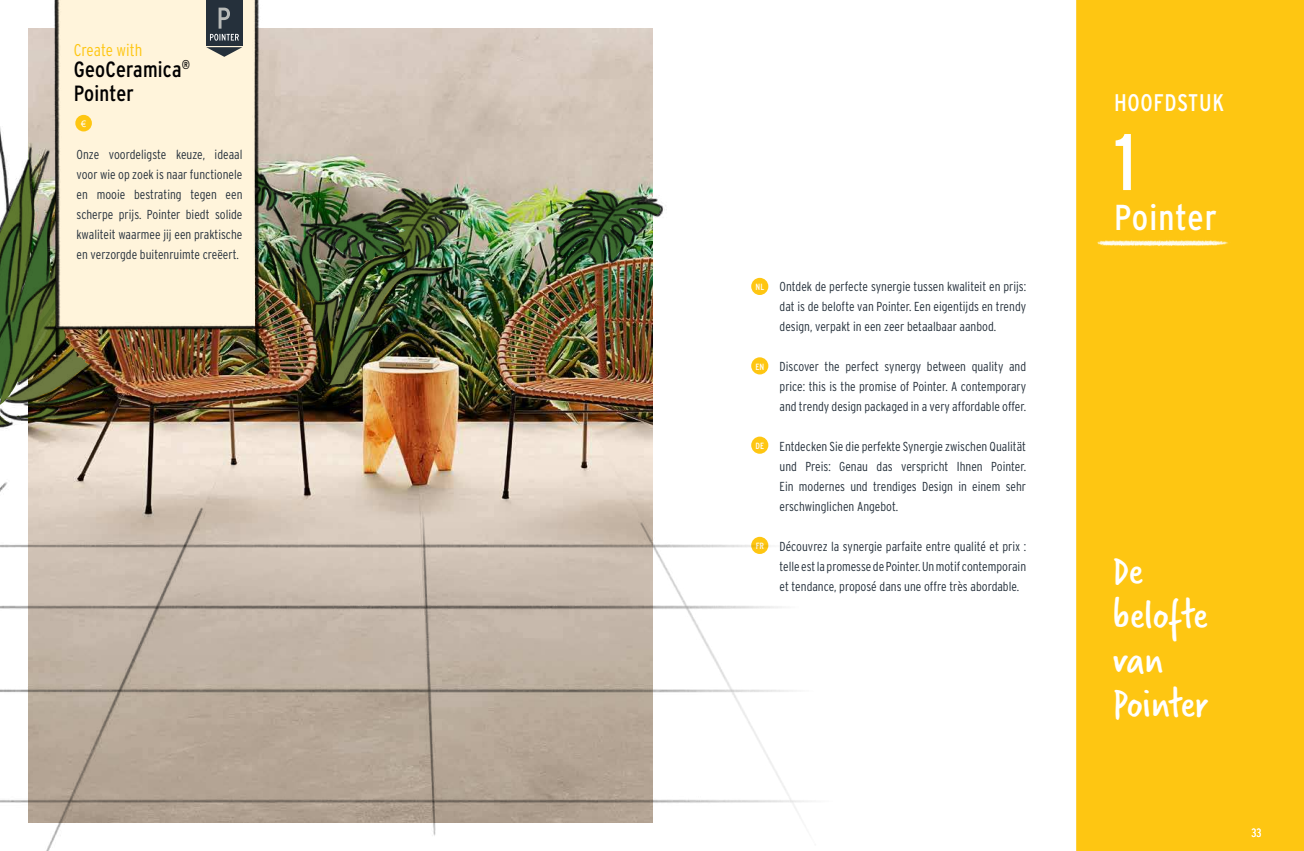
<style>
.page{position:relative;width:1304px;height:851px;background:#fff}
.page>*{position:absolute;margin:0;border:0;box-sizing:border-box;transform-origin:0 0}
.t1{font:80px "Interstate Condensed";color:#fff}
.t2{font:44px/44px "Verveine";letter-spacing:-.01em;color:#fff}
.t3{font:36px "Interstate Condensed";letter-spacing:.03em;color:#fff}
.t4{font:24px "Interstate Condensed";letter-spacing:.03em;color:#fff}
.t5{font:22px/24px "Interstate Condensed";letter-spacing:.01em;color:#000}
.t6{font:300 17px "Interstate Condensed";color:#fec612}
.t7{font:300 13px/20px "Interstate Condensed";color:#25303b;text-align:justify}
.t8{font:300 12px "Interstate Condensed";color:#fff}
.t9{font:9px "Interstate Condensed";color:#fff}
.t10{font:9px "Arial";color:#fff}
</style>
<div class="page">
<img style="left:28px;top:28px;width:624px;height:439px">
<div style="left:751px;top:357px;width:17px;height:17px;background:#fec612;border-radius:50%"></div>
<div style="left:751px;top:278px;width:17px;height:17px;background:#fec612;border-radius:50%"></div>
<div style="left:751px;top:436px;width:17px;height:17px;background:#fec612;border-radius:50%"></div>
<img style="left:0;top:467px;width:812px;height:383px">
<img style="left:0;top:126px;width:666px;height:316px">
<div style="left:1076px;top:0;width:228px;height:850px;background:#fec612"></div>
<div style="left:1076px;top:0;width:200px;height:281px;background:#fec612"></div>
<img style="left:28px;top:0;width:283px;height:369px">
<div style="left:75px;top:115px;width:17px;height:16px;background:#fec612;border-radius:50%"></div>
<svg style="left:206px;top:47px;width:36px;height:10px"></svg>
<div style="left:206px;top:0;width:36px;height:45px;background:#25303b"></div>
<svg style="left:210px;top:8px;width:29px;height:33px"></svg>
<h3 class="t6" style="left:74px;top:41px;width:70px">Create with</h3>
<h3 class="t5" style="left:74px;top:57px;width:118px">GeoCeramica<sup>®<br></sup>Pointer</h3>
<p class="t10" style="left:81px;top:120px;width:7px">€</p>
<p class="t7" style="left:77px;top:144px;width:167px">Onze voordeligste keuze, ideaal voor wie op zoek is naar functionele en mooie bestrating tegen een scherpe prijs. Pointer biedt solide kwaliteit waarmee jij een praktische en verzorgde buitenruimte creëert.</p>
<p class="t9" style="left:756px;top:283px;width:10px">NL</p>
<p class="t9" style="left:755px;top:362px;width:10px">EN</p>
<p class="t9" style="left:756px;top:441px;width:10px">DE</p>
<p class="t9" style="left:756px;top:541px;width:10px">FR</p>
<p class="t7" style="left:780px;top:276px;width:248px">Ontdek de perfecte synergie tussen kwaliteit en prijs: dat is de belofte van Pointer. Een eigentijds en trendy design, verpakt in een zeer betaalbaar aanbod.</p>
<p class="t7" style="left:780px;top:356px;width:248px">Discover the perfect synergy between quality and price: this is the promise of Pointer. A contemporary and trendy design packaged in a very affordable offer.</p>
<p class="t7" style="left:780px;top:436px;width:248px">Entdecken Sie die perfekte Synergie zwischen Qualität und Preis: Genau das verspricht Ihnen Pointer.<br>Ein modernes und trendiges Design in einem sehr erschwinglichen Angebot.</p>
<p class="t7" style="left:780px;top:536px;width:248px">Découvrez la synergie parfaite entre qualité et prix : telle est la promesse de Pointer. Un motif contemporain et tendance, proposé dans une offre très abordable.</p>
<h3 class="t4" style="left:1114px;top:91px;width:112px">HOOFDSTUK</h3>
<h1 class="t1" style="left:1114px;top:120px;width:23px">1</h1>
<h3 class="t3" style="left:1114px;top:198px;width:104px">Pointer</h3>
<h2 class="t2" style="left:1113px;top:555px;width:97px">De belofte van<br>Pointer</h2>
<p class="t8" style="left:1251px;top:825px;width:11px">33</p>
</div>
